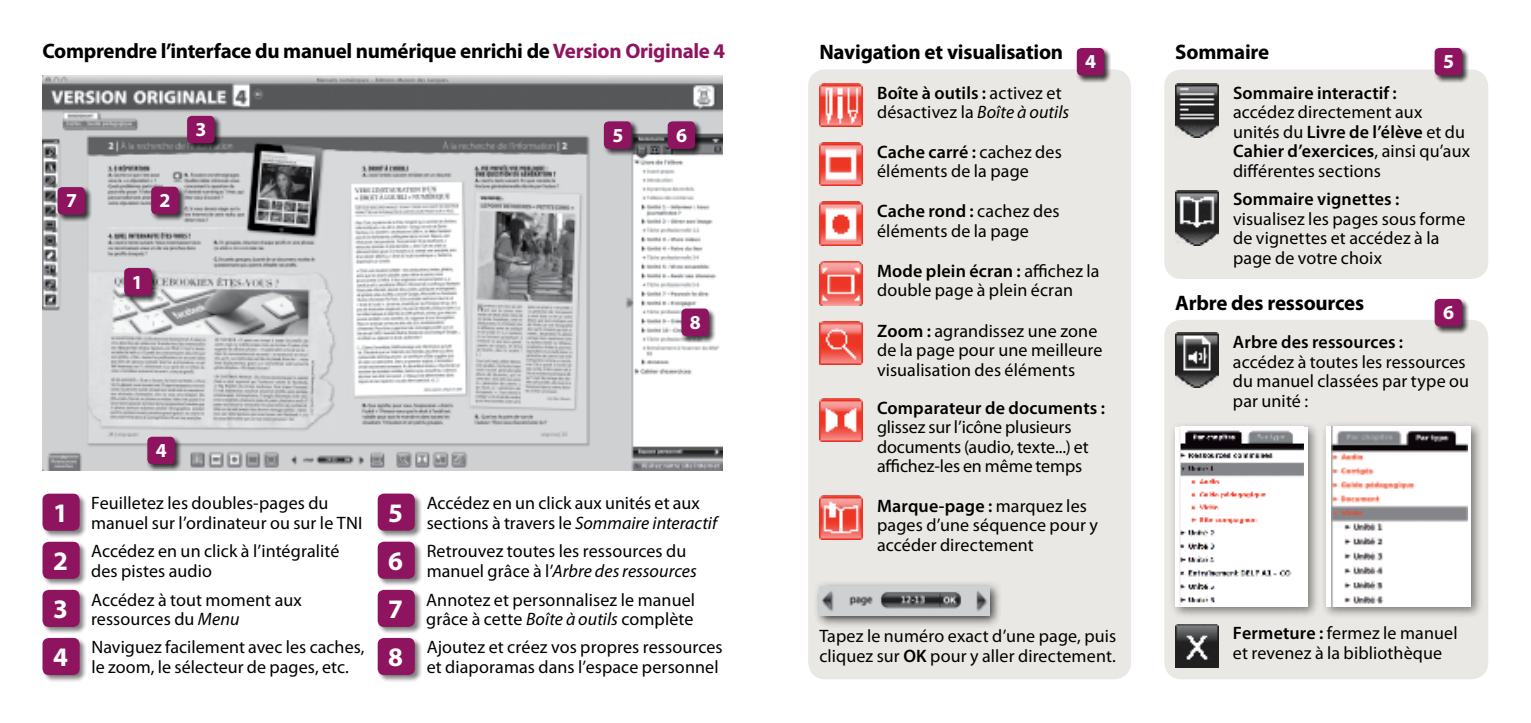
<style>
.page{position:relative;width:1531px;height:723px;background:#fff}
.page>*{position:absolute;margin:0;border:0;box-sizing:border-box;transform-origin:0 0}
.Titulo{font:700 26.7px "Myriad Pro";color:#fff}
.Titulo-2{font:700 21px "Myriad Pro";letter-spacing:-.015em;color:#000}
.Titulo-3{font:700 19.8px "Myriad Pro";color:#fff}
.nobres_iconos{font:18px/19.5px "Myriad Pro";letter-spacing:.005em;color:#000}
.s1{color:#8f1460}
.s2{font-weight:600}
.s3{font-style:italic}
</style>
<div class="page">
<div style="left:808px;top:69px;width:323px;height:610px;background:#eae8e4;border-radius:17px"></div>
<img style="left:43px;top:75px;width:680px;height:396px">
<div style="left:123px;top:267px;width:36px;height:35px;background:#000;opacity:.75"></div>
<div style="left:124px;top:268px;width:28px;height:27px;background:#8f1460;border-radius:5px"></div>
<div style="left:150px;top:186px;width:36px;height:35px;background:#000;opacity:.75"></div>
<div style="left:151px;top:187px;width:28px;height:27px;background:#8f1460;border-radius:5px"></div>
<div style="left:186px;top:115px;width:36px;height:35px;background:#000;opacity:.75"></div>
<div style="left:187px;top:116px;width:28px;height:27px;background:#8f1460;border-radius:5px"></div>
<div style="left:57px;top:186px;width:35px;height:36px;background:#000;opacity:.75"></div>
<div style="left:58px;top:187px;width:27px;height:28px;background:#8f1460;border-radius:5px"></div>
<div style="left:146px;top:436px;width:36px;height:35px;background:#000;opacity:.75"></div>
<div style="left:147px;top:437px;width:28px;height:27px;background:#8f1460;border-radius:5px"></div>
<div style="left:603px;top:120px;width:35px;height:36px;background:#000;opacity:.75"></div>
<div style="left:604px;top:121px;width:27px;height:28px;background:#8f1460;border-radius:5px"></div>
<div style="left:667px;top:120px;width:35px;height:36px;background:#000;opacity:.75"></div>
<div style="left:668px;top:121px;width:27px;height:28px;background:#8f1460;border-radius:5px"></div>
<div style="left:680px;top:307px;width:36px;height:36px;background:#000;opacity:.75"></div>
<div style="left:681px;top:308px;width:28px;height:28px;background:#8f1460;border-radius:5px"></div>
<div style="left:41px;top:493px;width:46px;height:45px;background:#000;opacity:.5"></div>
<div style="left:43px;top:494px;width:37px;height:37px;background:#8f1460;border-radius:6px"></div>
<div style="left:41px;top:541px;width:46px;height:45px;background:#000;opacity:.5"></div>
<div style="left:43px;top:542px;width:37px;height:37px;background:#8f1460;border-radius:6px"></div>
<div style="left:377px;top:492px;width:45px;height:46px;background:#000;opacity:.5"></div>
<div style="left:378px;top:493px;width:37px;height:38px;background:#8f1460;border-radius:6px"></div>
<div style="left:41px;top:589px;width:46px;height:45px;background:#000;opacity:.5"></div>
<div style="left:43px;top:590px;width:37px;height:37px;background:#8f1460;border-radius:6px"></div>
<div style="left:377px;top:541px;width:45px;height:45px;background:#000;opacity:.5"></div>
<div style="left:378px;top:542px;width:37px;height:37px;background:#8f1460;border-radius:6px"></div>
<div style="left:377px;top:589px;width:45px;height:45px;background:#000;opacity:.5"></div>
<div style="left:378px;top:590px;width:37px;height:37px;background:#8f1460;border-radius:6px"></div>
<div style="left:377px;top:637px;width:45px;height:45px;background:#000;opacity:.5"></div>
<div style="left:378px;top:638px;width:37px;height:37px;background:#8f1460;border-radius:6px"></div>
<div style="left:1076px;top:47px;width:35px;height:36px;background:#000;opacity:.75"></div>
<div style="left:1077px;top:48px;width:27px;height:27px;background:#8f1460;border-radius:5px"></div>
<img style="left:819px;top:83px;width:43px;height:43px">
<img style="left:819px;top:142px;width:43px;height:43px">
<img style="left:819px;top:262px;width:43px;height:43px">
<img style="left:819px;top:321px;width:43px;height:43px">
<img style="left:819px;top:398px;width:43px;height:43px">
<img style="left:819px;top:496px;width:43px;height:43px">
<img style="left:819px;top:202px;width:43px;height:43px">
<div style="left:813px;top:580px;width:188px;height:48px;background:#000;opacity:.75"></div>
<img style="left:819px;top:587px;width:170px;height:28px">
<div style="left:1164px;top:69px;width:324px;height:210px;background:#eae8e4;border-radius:17px"></div>
<div style="left:1164px;top:320px;width:324px;height:359px;background:#eae8e4;border-radius:17px"></div>
<div style="left:1433px;top:47px;width:36px;height:36px;background:#000;opacity:.75"></div>
<div style="left:1434px;top:48px;width:28px;height:27px;background:#8f1460;border-radius:5px"></div>
<div style="left:1433px;top:298px;width:36px;height:35px;background:#000;opacity:.75"></div>
<div style="left:1434px;top:299px;width:28px;height:27px;background:#8f1460;border-radius:5px"></div>
<img style="left:1175px;top:83px;width:43px;height:55px">
<img style="left:1175px;top:190px;width:43px;height:55px">
<img style="left:1175px;top:333px;width:43px;height:54px">
<img style="left:1175px;top:624px;width:43px;height:44px">
<div style="left:41px;top:637px;width:46px;height:45px;background:#000;opacity:.5"></div>
<div style="left:43px;top:638px;width:37px;height:37px;background:#8f1460;border-radius:6px"></div>
<div style="left:1169px;top:420px;width:151px;height:199px;background:#000;opacity:.5"></div>
<div style="left:1175px;top:427px;width:132px;height:180px;background:#fff"></div>
<img style="left:1179px;top:427px;width:124px;height:180px">
<div style="left:1320px;top:420px;width:163px;height:198px;background:#000;opacity:.5"></div>
<div style="left:1326px;top:426px;width:145px;height:181px;background:#fff"></div>
<img style="left:1331px;top:426px;width:136px;height:181px">
<p class="Titulo-2" style="left:43px;top:38px;width:684px">Comprendre l’interface du manuel numérique enrichi de <span class="s1">Version Originale 4</span></p>
<p class="Titulo-2" style="left:819px;top:39px;width:245px">Navigation et visualisation</p>
<p class="Titulo-3" style="left:1085px;top:49px;width:13px">4</p>
<p class="nobres_iconos" style="left:877px;top:82px;width:194px"><span class="s2">Boîte à outils :</span> activez et désactivez la <span class="s3">Boîte à outils</span></p>
<p class="nobres_iconos" style="left:877px;top:141px;width:186px"><span class="s2">Cache carré :</span> cachez des éléments de la page</p>
<p class="Titulo-2" style="left:1175px;top:39px;width:95px">Sommaire</p>
<p class="Titulo-3" style="left:1443px;top:48px;width:13px">5</p>
<p class="nobres_iconos" style="left:1233px;top:82px;width:239px"><span class="s2">Sommaire interactif :<br></span>accédez directement aux unités du <span class="s2">Livre de l’élève</span> et du<br><span class="s2">Cahier d’exercices</span>, ainsi qu’aux différentes sections</p>
<p class="nobres_iconos" style="left:1233px;top:189px;width:234px"><span class="s2">Sommaire vignettes : </span>visualisez les pages sous forme de vignettes et accédez à la page de votre choix</p>
<p class="Titulo-3" style="left:196px;top:116px;width:13px">3</p>
<p class="Titulo-3" style="left:612px;top:122px;width:13px">5</p>
<p class="Titulo-3" style="left:676px;top:122px;width:13px">6</p>
<p class="Titulo-3" style="left:160px;top:187px;width:13px">2</p>
<p class="Titulo-3" style="left:66px;top:188px;width:13px">7</p>
<p class="nobres_iconos" style="left:877px;top:201px;width:184px"><span class="s2">Cache rond :</span> cachez des éléments de la page</p>
<p class="nobres_iconos" style="left:877px;top:261px;width:224px"><span class="s2">Mode plein écran :</span> affichez la double page à plein écran</p>
<p class="nobres_iconos" style="left:877px;top:321px;width:227px"><span class="s2">Zoom :</span> agrandissez une zone de la page pour une meilleure visualisation des éléments</p>
<p class="nobres_iconos" style="left:877px;top:398px;width:229px"><span class="s2">Comparateur de documents : </span>glissez sur l’icône plusieurs documents (audio, texte...) et affichez-les en même temps</p>
<p class="nobres_iconos" style="left:877px;top:495px;width:222px"><span class="s2">Marque-page :</span> marquez les pages d’une séquence pour y accéder directement</p>
<p class="Titulo-3" style="left:132px;top:269px;width:13px">1</p>
<p class="Titulo-2" style="left:1175px;top:289px;width:190px">Arbre des ressources</p>
<p class="Titulo-3" style="left:1443px;top:299px;width:13px">6</p>
<p class="Titulo-3" style="left:690px;top:309px;width:13px">8</p>
<p class="nobres_iconos" style="left:1233px;top:332px;width:238px"><span class="s2">Arbre des ressources : </span>accédez à toutes les ressources du manuel classées par type ou par unité :</p>
<p class="Titulo-3" style="left:156px;top:437px;width:13px">4</p>
<p class="Titulo" style="left:53px;top:495px;width:16px">1</p>
<p class="nobres_iconos" style="left:91px;top:493px;width:273px">Feuilletez les doubles-pages du manuel sur l’ordinateur ou sur le TNI</p>
<p class="Titulo" style="left:53px;top:543px;width:16px">2</p>
<p class="nobres_iconos" style="left:91px;top:541px;width:250px">Accédez en un click à l’intégralité des pistes audio</p>
<p class="Titulo" style="left:388px;top:495px;width:16px">5</p>
<p class="nobres_iconos" style="left:427px;top:493px;width:292px">Accédez en un click aux unités et aux sections à travers le <span class="s3">Sommaire interactif</span></p>
<p class="Titulo" style="left:388px;top:543px;width:16px">6</p>
<p class="nobres_iconos" style="left:427px;top:541px;width:272px">Retrouvez toutes les ressources du manuel grâce à l’<span class="s3">Arbre des ressources</span></p>
<p class="Titulo" style="left:388px;top:591px;width:16px">7</p>
<p class="nobres_iconos" style="left:426px;top:589px;width:270px">Annotez et personnalisez le manuel grâce à cette <span class="s3">Boîte à outils</span> complète</p>
<p class="Titulo" style="left:388px;top:639px;width:16px">8</p>
<p class="nobres_iconos" style="left:427px;top:637px;width:297px">Ajoutez et créez vos propres ressources et diaporamas dans l’espace personnel</p>
<p class="Titulo" style="left:53px;top:591px;width:16px">3</p>
<p class="nobres_iconos" style="left:91px;top:589px;width:212px">Accédez à tout moment aux ressources du <span class="s3">Menu</span></p>
<p class="nobres_iconos" style="left:1233px;top:623px;width:226px"><span class="s2">Fermeture :</span> fermez le manuel</p>
<p class="nobres_iconos" style="left:819px;top:626px;width:298px">Tapez le numéro exact d’une page, puis cliquez sur <span class="s2">OK</span> pour y aller directement.</p>
<p class="Titulo" style="left:53px;top:639px;width:16px">4</p>
<p class="nobres_iconos" style="left:91px;top:637px;width:275px">Naviguez facilement avec les caches,</p>
<p class="nobres_iconos" style="left:1233px;top:643px;width:211px">et revenez à la bibliothèque</p>
<p class="nobres_iconos" style="left:91px;top:657px;width:259px">le zoom, le sélecteur de pages, etc.</p>
</div>
